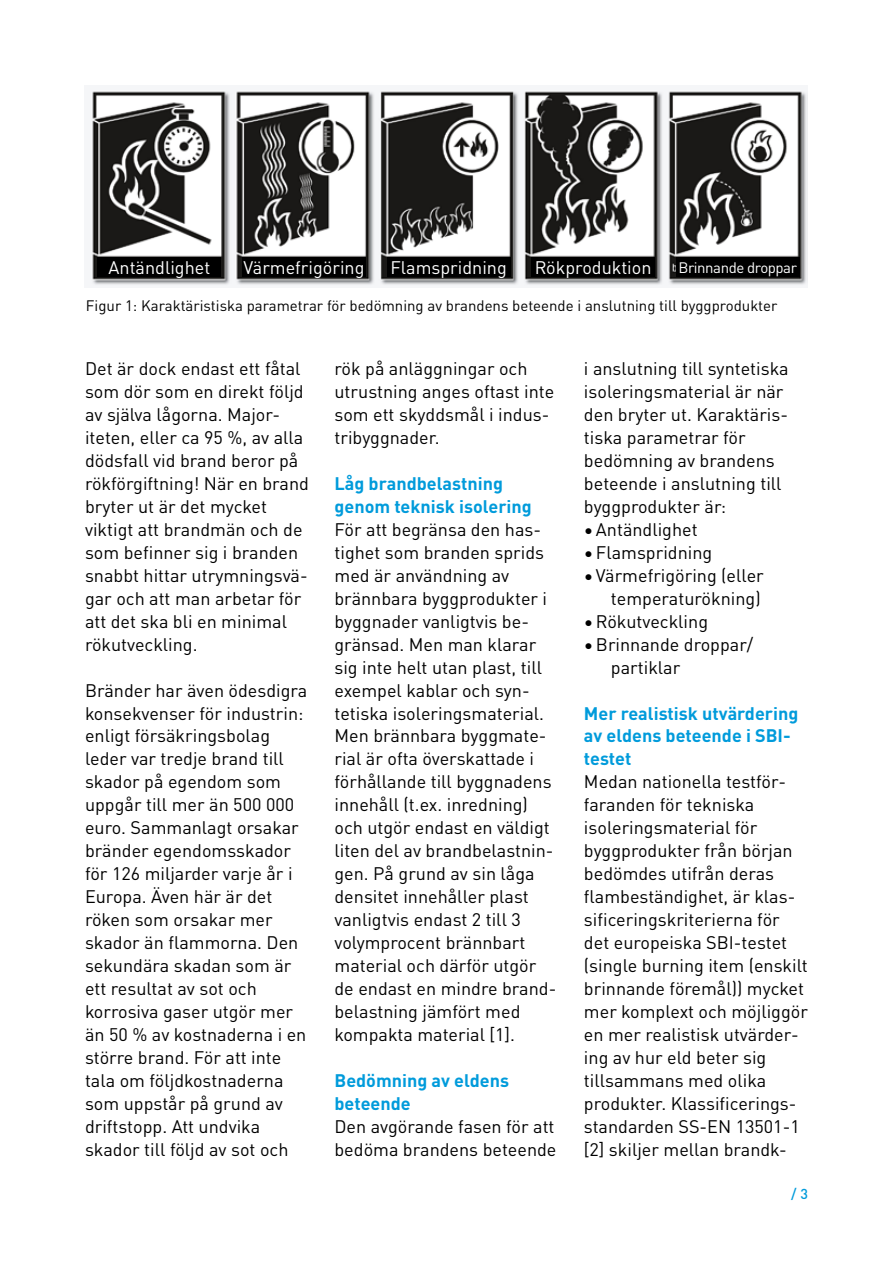
<style>
.page{position:relative;width:893px;height:1263px;background:#fff}
.page>*{position:absolute;margin:0;border:0;box-sizing:border-box;transform-origin:0 0}
.t1{font:18px/23px "DIN Pro";color:#000}
.t2{font:700 18px/23px "DIN Pro";color:#009bdb}
.t3{font:18px "DIN Pro";color:#fff}
.t4{font:15px "DIN Pro";color:#000}
.t5{font:15px "DIN Pro";letter-spacing:-.03em;color:#fff}
.t6{font:500 14.25px "DIN Pro";color:#009bdb}
</style>
<div class="page">
<img style="left:91px;top:90px;width:716px;height:196px">
<div style="left:98px;top:258px;width:123px;height:19px;background:#000"></div>
<div style="left:242px;top:258px;width:124px;height:19px;background:#000"></div>
<div style="left:387px;top:258px;width:123px;height:19px;background:#000"></div>
<div style="left:531px;top:258px;width:124px;height:19px;background:#000"></div>
<div style="left:676px;top:258px;width:123px;height:19px;background:#000"></div>
<p class="t3" style="left:109px;top:254px;width:103px">Antändlighet</p>
<p class="t3" style="left:244px;top:254px;width:122px">Värmefrigöring</p>
<p class="t3" style="left:390px;top:254px;width:118px">Flamspridning</p>
<p class="t3" style="left:535px;top:254px;width:118px">Rökproduktion</p>
<p class="t5" style="left:678px;top:256px;width:120px">Brinnande droppar</p>
<p class="t4" style="left:86px;top:294px;width:693px">Figur 1: Karaktäristiska parametrar för bedömning av brandens beteende i anslutning till byggprodukter</p>
<p class="t1" style="left:85px;top:356px;width:225px">Det är dock endast ett fåtal som dör som en direkt följd av själva lågorna. Major&shy;iteten, eller ca 95 %, av alla dödsfall vid brand beror på rökförgiftning! När en brand bryter ut är det mycket viktigt att brandmän och de som befinner sig i branden snabbt hittar utrymningsvä&shy;gar och att man arbetar för att det ska bli en minimal rökutveckling.</p>
<p class="t1" style="left:85px;top:677px;width:224px">Bränder har även ödesdigra konsekvenser för industrin: enligt försäkringsbolag leder var tredje brand till skador på egendom som uppgår till mer än 500 000 euro. Sammanlagt orsakar bränder egendomsskador för 126 miljarder varje år i<br>Europa. Även här är det röken som orsakar mer skador än flammorna. Den sekundära skadan som är ett resultat av sot och korrosiva gaser utgör mer än 50 % av kostnaderna i en större brand. För att inte tala om följdkostnaderna som uppstår på grund av driftstopp. Att undvika skador till följd av sot och</p>
<p class="t1" style="left:334px;top:356px;width:221px">rök på anläggningar och utrustning anges oftast inte som ett skyddsmål i indus&shy;tribyggnader.</p>
<p class="t2" style="left:334px;top:471px;width:199px">Låg brandbelastning genom teknisk isolering</p>
<p class="t1" style="left:334px;top:517px;width:223px">För att begränsa den has&shy;tighet som branden sprids med är användning av brännbara byggprodukter i byggnader vanligtvis be&shy;gränsad. Men man klarar sig inte helt utan plast, till exempel kablar och syn&shy;tetiska isoleringsmaterial.<br>Men brännbara byggmate&shy;rial är ofta överskattade i förhållande till byggnadens innehåll (t.ex. inredning) och utgör endast en väldigt liten del av brandbelastnin&shy;gen. På grund av sin låga densitet innehåller plast vanligtvis endast 2 till 3 volymprocent brännbart material och därför utgör de endast en mindre brand&shy;belastning jämfört med kompakta material [1].</p>
<p class="t2" style="left:334px;top:1068px;width:176px">Bedömning av eldens beteende</p>
<p class="t1" style="left:334px;top:1113px;width:223px">Den avgörande fasen för att bedöma brandens beteende</p>
<p class="t1" style="left:584px;top:356px;width:206px">i anslutning till syntetiska isoleringsmaterial är när den bryter ut. Karaktäris&shy;tiska parametrar för bedömning av brandens beteende i anslutning till byggprodukter är:</p>
<p class="t1" style="left:584px;top:517px;width:115px">•Antändlighet</p>
<p class="t1" style="left:584px;top:540px;width:130px">•Flamspridning</p>
<p class="t1" style="left:584px;top:563px;width:181px;text-align:right">•Värmefrigöring (eller temperaturökning)</p>
<p class="t1" style="left:584px;top:608px;width:126px">•Rökutveckling</p>
<p class="t1" style="left:611px;top:631px;width:144px;text-indent:-27px">•Brinnande droppar/ partiklar</p>
<p class="t2" style="left:584px;top:700px;width:216px">Mer realistisk utvärdering av eldens beteende i SBI&shy;testet</p>
<p class="t1" style="left:584px;top:769px;width:225px">Medan nationella testför&shy;faranden för tekniska isoleringsmaterial för byggprodukter från början bedömdes utifrån deras flambeständighet, är klas&shy;sificeringskriterierna för det europeiska SBI-testet (single burning item (enskilt brinnande föremål)) mycket mer komplext och möjliggör en mer realistisk utvärder&shy;ing av hur eld beter sig tillsammans med olika produkter. Klassificerings&shy;standarden SS-EN 13501-1 [2] skiljer mellan brandk-</p>
<p class="t6" style="left:791px;top:1183px;width:18px">/ 3</p>
</div>
